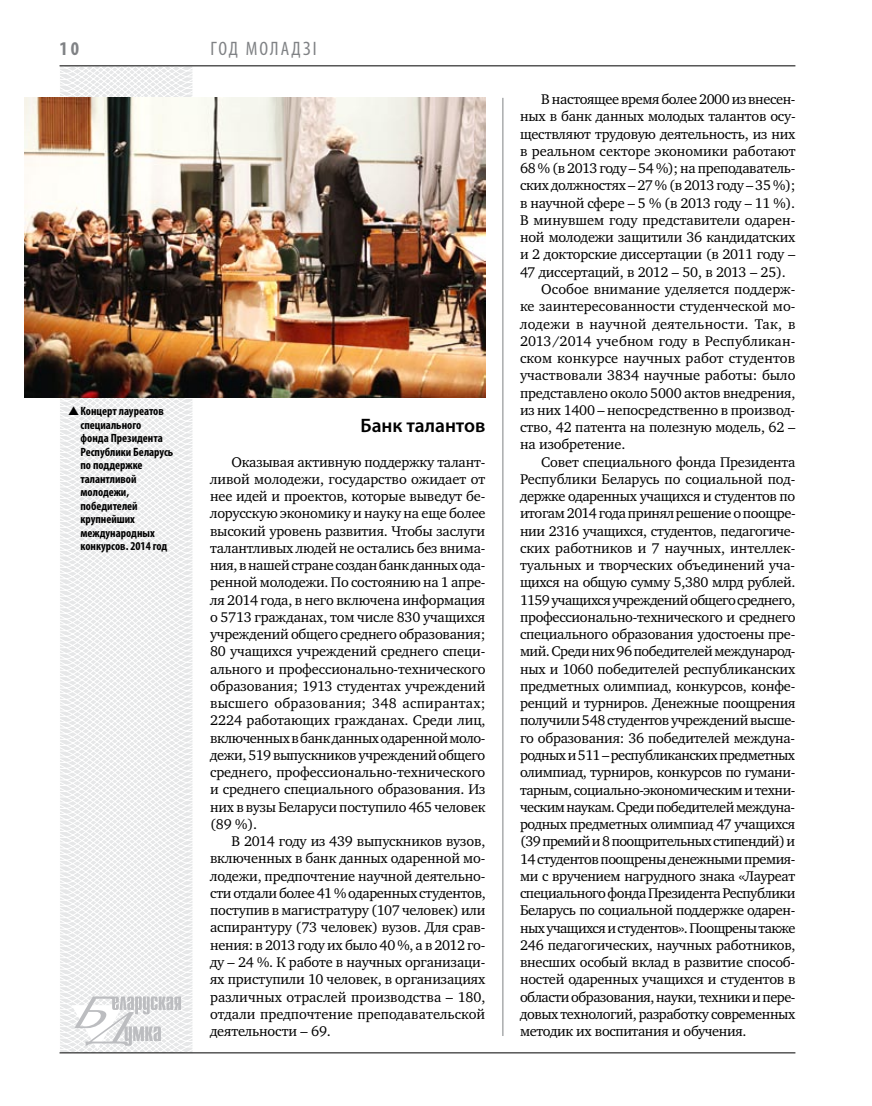
<style>
.page{position:relative;width:872px;height:1106px;background:#fff}
.page>*{position:absolute;margin:0;border:0;box-sizing:border-box;transform-origin:0 0}
.t1{font:600 19.5px "Myriad Pro";color:#000}
.t2{font:condensed 19.5px "Myriad Pro";color:#808285}
.t3{font:700 condensed 19.5px "Myriad Pro";color:#808285}
.t4{font:14.4px/17.2px "Charter C";letter-spacing:-.015em;color:#000;text-align:justify}
.t5{font:14.4px "Charter C";letter-spacing:-.035em;color:#000}
.t6{font:14.4px "Charter C";letter-spacing:-.04em;color:#000}
.t7{font:14.4px "Charter C";letter-spacing:.005em;color:#000}
.t8{font:14.4px "Charter C";letter-spacing:.02em;color:#000}
.t9{font:700 condensed 12px/13.5px "Myriad Pro";color:#000}
</style>
<div class="page">
<svg style="left:24px;top:65px;width:227px;height:989px"></svg>
<hr style="left:502px;top:98px;width:1px;height:938px;background:#808285">
<hr style="left:60px;top:1052px;width:735px;height:1px;background:#000">
<svg style="left:71px;top:996px;width:110px;height:53px"></svg>
<hr style="left:60px;top:65px;width:735px;height:1px;background:#000">
<img style="left:24px;top:97px;width:461px;height:300px">
<svg style="left:69px;top:406px;width:22px;height:10px"></svg>
<h1 class="t3" style="left:60px;top:37px;width:21px">10</h1>
<p class="t9" style="left:80px;top:404px;width:94px">Концерт лауреатов специального<br>фонда Президента<br>Республики Беларусь по поддержке талантливой молодежи, победителей крупнейших международных конкурсов. 2014 год</p>
<h1 class="t2" style="left:210px;top:37px;width:108px">Год моладзі</h1>
<h1 class="t1" style="left:360px;top:413px;width:127px">Банк талантов</h1>
<p class="t4" style="left:210px;top:453px;width:277px;text-indent:21px">Оказывая активную поддержку талант&shy;ливой молодежи, государство ожидает от нее идей и проектов, которые выведут бе&shy;лорусскую экономику и науку на еще более высокий уровень развития. Чтобы заслуги талантливых людей не остались без внима&shy;ния, в нашей стране создан банк данных ода&shy;ренной молодежи. По состоянию на 1 апре&shy;ля 2014 года, в него включена информация о 5713 гражданах, том числе 830 учащихся учреждений общего среднего образования; 80 учащихся учреждений среднего специ&shy;ального и профессионально-технического образования; 1913 студентах учреждений высшего образования; 348 аспирантах; 2224 работающих гражданах. Среди лиц, включенных в банк данных одаренной моло&shy;дежи, 519 выпускников учреждений общего среднего, профессионально-технического и среднего специального образования. Из них в вузы Беларуси поступило 465 человек (89 %).</p>
<p class="t4" style="left:210px;top:832px;width:277px;text-indent:21px">В 2014 году из 439 выпускников вузов, включенных в банк данных одаренной мо&shy;лодежи, предпочтение научной деятельно&shy;сти отдали более 41 % одаренных студентов, поступив в магистратуру (107 человек) или аспирантуру (73 человек) вузов. Для срав&shy;нения: в 2013 году их было 40 %, а в 2012 го&shy;ду – 24 %. К работе в научных организаци&shy;ях приступили 10 человек, в организациях различных отраслей производства – 180, отдали предпочтение преподавательской деятельности – 69.</p>
<p class="t4" style="left:541px;top:91px;width:256px">В настоящее время более 2000 из внесен-</p>
<p class="t4" style="left:520px;top:108px;width:277px">ных в банк данных молодых талантов осу-</p>
<p class="t4" style="left:520px;top:125px;width:277px">ществляют трудовую деятельность, из них</p>
<p class="t4" style="left:520px;top:143px;width:277px">в реальном секторе экономики работают</p>
<p class="t4" style="left:520px;top:160px;width:277px">68 % (в 2013 году – 54 %); на преподаватель-</p>
<p class="t4" style="left:520px;top:177px;width:277px">ских должностях – 27 % (в 2013 году – 35 %);</p>
<p class="t4" style="left:520px;top:194px;width:277px">в научной сфере – 5 % (в 2013 году – 11 %).</p>
<p class="t4" style="left:520px;top:212px;width:277px">В минувшем году представители одарен-</p>
<p class="t4" style="left:520px;top:229px;width:277px">ной молодежи защитили 36 кандидатских</p>
<p class="t4" style="left:520px;top:246px;width:277px">и 2 докторские диссертации (в 2011 году –</p>
<p class="t4" style="left:520px;top:263px;width:267px">47 диссертаций, в 2012 – 50, в 2013 – 25).</p>
<p class="t7" style="left:541px;top:281px;width:256px">Особое внимание уделяется поддерж-</p>
<p class="t4" style="left:520px;top:298px;width:277px">ке заинтересованности студенческой мо-</p>
<p class="t8" style="left:520px;top:316px;width:277px">лодежи в научной деятельности. Так, в</p>
<p class="t7" style="left:520px;top:333px;width:277px">2013/2014 учебном году в Республикан-</p>
<p class="t7" style="left:520px;top:350px;width:277px">ском конкурсе научных работ студентов</p>
<p class="t4" style="left:520px;top:367px;width:277px">участвовали 3834 научные работы: было</p>
<p class="t4" style="left:520px;top:384px;width:277px">представлено около 5000 актов внедрения,</p>
<p class="t4" style="left:520px;top:401px;width:277px">из них 1400 – непосредственно в производ-</p>
<p class="t4" style="left:520px;top:419px;width:277px">ство, 42 патента на полезную модель, 62 –</p>
<p class="t4" style="left:520px;top:436px;width:107px">на изобретение.</p>
<p class="t4" style="left:541px;top:453px;width:256px">Совет специального фонда Президента</p>
<p class="t4" style="left:520px;top:470px;width:277px">Республики Беларусь по социальной под-</p>
<p class="t4" style="left:520px;top:488px;width:277px">держке одаренных учащихся и студентов по</p>
<p class="t4" style="left:520px;top:505px;width:277px">итогам 2014 года принял решение о поощре-</p>
<p class="t4" style="left:520px;top:522px;width:277px">нии 2316 учащихся, студентов, педагогиче-</p>
<p class="t4" style="left:520px;top:539px;width:277px">ских работников и 7 научных, интеллек-</p>
<p class="t4" style="left:520px;top:557px;width:277px">туальных и творческих объединений уча-</p>
<p class="t4" style="left:520px;top:574px;width:277px">щихся на общую сумму 5,380 млрд рублей.</p>
<p class="t6" style="left:520px;top:592px;width:277px">1159 учащихся учреждений общего среднего,</p>
<p class="t4" style="left:520px;top:608px;width:277px">профессионально-технического и среднего</p>
<p class="t4" style="left:520px;top:626px;width:277px">специального образования удостоены пре-</p>
<p class="t5" style="left:520px;top:643px;width:277px">мий. Среди них 96 победителей международ-</p>
<p class="t4" style="left:520px;top:660px;width:277px">ных и 1060 победителей республиканских</p>
<p class="t4" style="left:520px;top:677px;width:277px">предметных олимпиад, конкурсов, конфе-</p>
<p class="t4" style="left:520px;top:695px;width:277px">ренций и турниров. Денежные поощрения</p>
<p class="t4" style="left:520px;top:712px;width:277px">получили 548 студентов учреждений высше-</p>
<p class="t4" style="left:520px;top:729px;width:277px">го образования: 36 победителей междуна-</p>
<p class="t6" style="left:520px;top:747px;width:277px">родных и 511 – республиканских предметных</p>
<p class="t4" style="left:520px;top:764px;width:277px">олимпиад, турниров, конкурсов по гумани-</p>
<p class="t5" style="left:520px;top:781px;width:277px">тарным, социально-экономическим и техни-</p>
<p class="t6" style="left:520px;top:799px;width:277px">ческим наукам. Среди победителей междуна-</p>
<p class="t4" style="left:520px;top:815px;width:277px">родных предметных олимпиад 47 учащихся</p>
<p class="t6" style="left:520px;top:833px;width:277px">(39 премий и 8 поощрительных стипендий) и</p>
<p class="t5" style="left:520px;top:850px;width:277px">14 студентов поощрены денежными премия-</p>
<p class="t4" style="left:520px;top:867px;width:277px">ми с вручением нагрудного знака «Лауреат</p>
<p class="t5" style="left:520px;top:885px;width:277px">специального фонда Президента Республики</p>
<p class="t4" style="left:520px;top:902px;width:277px">Беларусь по социальной поддержке одарен-</p>
<p class="t6" style="left:520px;top:919px;width:277px">ных учащихся и студентов». Поощрены также</p>
<p class="t4" style="left:520px;top:936px;width:277px">246 педагогических, научных работников,</p>
<p class="t4" style="left:520px;top:953px;width:277px">внесших особый вклад в развитие способ-</p>
<p class="t4" style="left:520px;top:971px;width:277px">ностей одаренных учащихся и студентов в</p>
<p class="t5" style="left:520px;top:988px;width:277px">области образования, науки, техники и пере-</p>
<p class="t4" style="left:520px;top:1005px;width:277px">довых технологий, разработку современных</p>
<p class="t4" style="left:520px;top:1022px;width:228px">методик их воспитания и обучения.</p>
</div>
